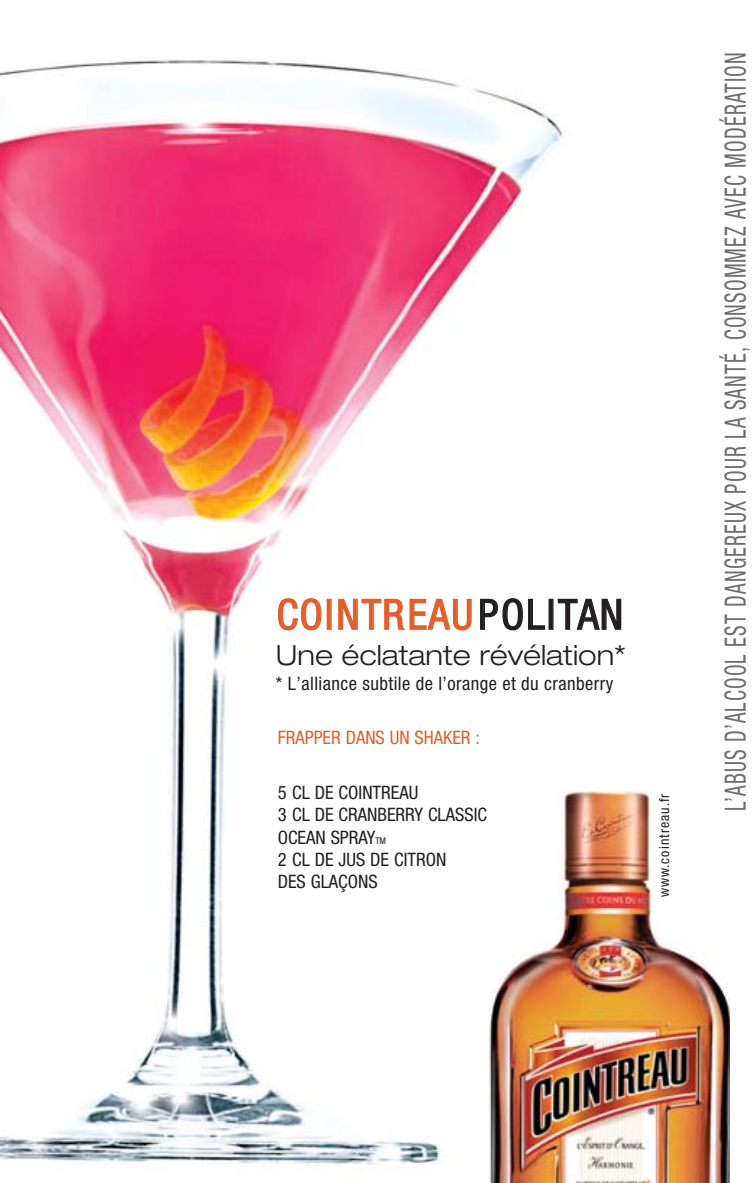
<style>
.page{position:relative;width:756px;height:1183px;background:#fff}
.page>*{position:absolute;margin:0;border:0;box-sizing:border-box;transform-origin:0 0}
.t1{font:condensed 41.7px "Helvetica Neue";letter-spacing:.05em;color:#e25e2b}
.t2{font:condensed 29.4px "Helvetica Neue";letter-spacing:.055em;color:#6d6e70;scale:.71 1}
.t3{font:300 expanded 27.9px "Helvetica Neue";color:#231f20}
.t4{font:condensed 18.6px/22.2px "Helvetica Neue";color:#231f20}
.t5{font:condensed 18.6px "Helvetica Neue";letter-spacing:.025em;color:#231f20}
.t6{font:condensed 18.6px "Helvetica Neue";color:#e25e2b}
.t7{font:condensed 13.8px "Helvetica Neue";letter-spacing:.07em;color:#231f20}
.s1{color:#231f20}
.s2{font-size:9.3px}
</style>
<div class="page">
<img style="left:0;top:59px;width:565px;height:1106px">
<img style="left:466px;top:769px;width:263px;height:414px">
<svg style="left:277px;top:597px;width:22px;height:34px"></svg>
<div style="left:301px;top:598px;width:20px;height:32px;border:1px solid #e25e2b;border-radius:50%"></div>
<div style="left:305px;top:601px;width:13px;height:26px;border:1px solid #e25e2b;border-radius:50%"></div>
<div style="left:327px;top:599px;width:5px;height:31px;border:1px solid #e25e2b"></div>
<svg style="left:338px;top:593px;width:134px;height:80px"></svg>
<svg style="left:479px;top:598px;width:20px;height:32px"></svg>
<div style="left:502px;top:598px;width:21px;height:32px;border:1px solid #231f20;border-radius:50%"></div>
<div style="left:506px;top:601px;width:13px;height:26px;border:1px solid #231f20;border-radius:50%"></div>
<svg style="left:527px;top:598px;width:19px;height:32px"></svg>
<div style="left:549px;top:599px;width:4px;height:31px;border:1px solid #231f20"></div>
<svg style="left:557px;top:593px;width:65px;height:38px"></svg>
<div style="left:549px;top:733px;width:64px;height:53px;background:#fff"></div>
<h1 class="t1" style="left:277px;top:599px;width:348px">COINTREAU<span class="s1">POLITAN</span></h1>
<h3 class="t3" style="left:276px;top:644px;width:352px">Une éclatante révélation*</h3>
<p class="t5" style="left:276px;top:677px;width:339px">* L’alliance subtile de l’orange et du cranberry</p>
<p class="t6" style="left:278px;top:731px;width:204px">FRAPPER DANS UN SHAKER :</p>
<p class="t4" style="left:278px;top:783px;width:211px">5 CL DE COINTREAU<br>3 CL DE CRANBERRY CLASSIC<br>OCEAN SPRAY<span class="s2">TM<br></span>2 CL DE JUS DE CITRON<br>DES GLAÇONS</p>
<p class="t7" style="left:659px;top:897px;width:105px;rotate:-90deg">www.cointreau.fr</p>
<h2 class="t2" style="left:725px;top:811px;width:1070px;rotate:-90deg">L’ABUS D’ALCOOL EST DANGEREUX POUR LA SANTÉ, CONSOMMEZ AVEC MODÉRATION</h2>
</div>
